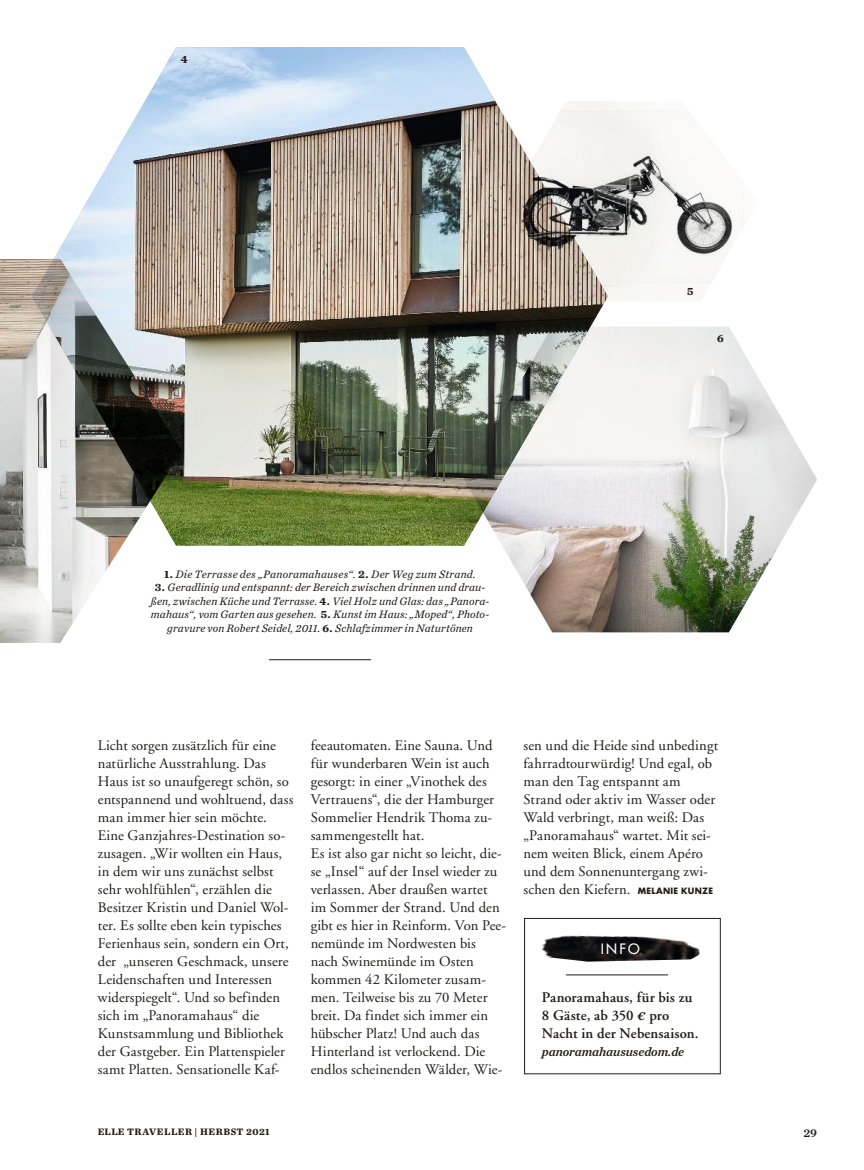
<style>
.page{position:relative;width:864px;height:1170px;background:#fff}
.page>*{position:absolute;margin:0;border:0;box-sizing:border-box;transform-origin:0 0}
.t1{font:14.7px/18px "Adobe Garamond";letter-spacing:.01em;color:#1f1c19}
.t2{font:600 14.7px/18px "Adobe Garamond";letter-spacing:.01em;color:#1f1c19}
.t3{font:13.95px "Futura";color:#fff}
.t4{font:italic 12.75px "Chronicle Text G2 Semi";letter-spacing:-.01em;color:#1f1c19}
.t5{font:12px "Chronicle Text G2 Semi";color:#1f1c19}
.t6{font:italic 11.25px/13.5px "Chronicle Text G2";letter-spacing:.015em;color:#1f1c19;text-align:center}
.t7{font:700 11.25px "Chronicle Text G2";color:#1f1c19}
.t8{font:700 9.75px "Chronicle Text G2";letter-spacing:.05em;color:#1f1c19}
.s1{font-weight:700;font-style:normal}
.s2{font-family:"Elletura";font-weight:700;font-size:9px}
.s3{font-family:"Chronicle Text G2 Semi";font-weight:400;font-style:italic;font-size:12.75px}
</style>
<div class="page">
<img style="left:53px;top:47px;width:553px;height:498px">
<img style="left:0;top:259px;width:182px;height:384px">
<img style="left:508px;top:101px;width:236px;height:200px">
<img style="left:463px;top:326px;width:353px;height:306px">
<div style="left:524px;top:918px;width:196px;height:155px;border:1px solid #1f1c19"></div>
<img style="left:541px;top:935px;width:159px;height:26px">
<hr style="left:566px;top:974px;width:101px;height:1px;background:#1f1c19">
<hr style="left:269px;top:659px;width:102px;height:1px;background:#1f1c19">
<p class="t7" style="left:181px;top:50px;width:8px">4</p>
<p class="t7" style="left:687px;top:282px;width:8px">5</p>
<p class="t7" style="left:716px;top:329px;width:8px">6</p>
<p class="t6" style="left:164px;top:566px;width:313px"><span class="s1">1.</span> Die Terrasse des „Panoramahauses“. <span class="s1">2.</span> Der Weg zum Strand.</p>
<p class="t6" style="left:151px;top:580px;width:339px"><span class="s1">3.</span> Geradlinig und entspannt: der Bereich zwischen drinnen und drau&shy;ßen, zwischen Küche und Terrasse. <span class="s1">4.</span> Viel Holz und Glas: das „Panora&shy;mahaus“, vom Garten aus gesehen. <span class="s1">5.</span> Kunst im Haus: „Moped“, Photo&shy;gravure von Robert Seidel, 2011. <span class="s1">6.</span> Schlafzimmer in Naturtönen</p>
<p class="t1" style="left:98px;top:736px;width:197px">Licht sorgen zusätzlich für eine natürliche Ausstrahlung. Das<br>Haus ist so unaufgeregt schön, so entspannend und wohltuend, dass man immer hier sein möchte.<br>Eine Ganzjahres-Destination so&shy;zusagen. „Wir wollten ein Haus, in dem wir uns zunächst selbst sehr wohlfühlen“, erzählen die<br>Besitzer Kristin und Daniel Wol&shy;ter. Es sollte eben kein typisches<br>Ferienhaus sein, sondern ein Ort, der „unseren Geschmack, unsere<br>Leidenschaften und Interessen widerspiegelt“. Und so befinden sich im „Panoramahaus“ die<br>Kunstsammlung und Bibliothek der Gastgeber. Ein Plattenspieler samt Platten. Sensationelle Kaf-</p>
<p class="t1" style="left:310px;top:736px;width:197px">feeautomaten. Eine Sauna. Und für wunderbaren Wein ist auch gesorgt: in einer „Vinothek des<br>Vertrauens“, die der Hamburger<br>Sommelier Hendrik Thoma zu&shy;sammengestellt hat.<br>Es ist also gar nicht so leicht, die&shy;se „Insel“ auf der Insel wieder zu verlassen. Aber draußen wartet im Sommer der Strand. Und den gibt es hier in Reinform. Von Pee&shy;nemünde im Nordwesten bis nach Swinemünde im Osten kommen 42 Kilometer zusam&shy;men. Teilweise bis zu 70 Meter breit. Da findet sich immer ein hübscher Platz! Und auch das<br>Hinterland ist verlockend. Die endlos scheinenden Wälder, Wie-</p>
<p class="t1" style="left:523px;top:736px;width:196px">sen und die Heide sind unbedingt fahrradtourwürdig! Und egal, ob man den Tag entspannt am<br>Strand oder aktiv im Wasser oder<br>Wald verbringt, man weiß: Das „Panoramahaus“ wartet. Mit sei&shy;nem weiten Blick, einem Apéro und dem Sonnenuntergang zwi&shy;schen den Kiefern. <span class="s2">MELANIE KUNZE</span></p>
<p class="t3" style="left:600px;top:939px;width:40px">INFO</p>
<p class="t2" style="left:541px;top:988px;width:158px">Panoramahaus, für bis zu<br>8 Gäste, ab 350 <span class="s3">€</span> pro<br>Nacht in der Nebensaison.</p>
<p class="t4" style="left:541px;top:1041px;width:144px">panoramahaususedom.de</p>
<p class="t8" style="left:98px;top:1123px;width:173px">ELLE TRAVELLER | HERBST 2021</p>
<p class="t5" style="left:803px;top:1123px;width:15px">29</p>
</div>
